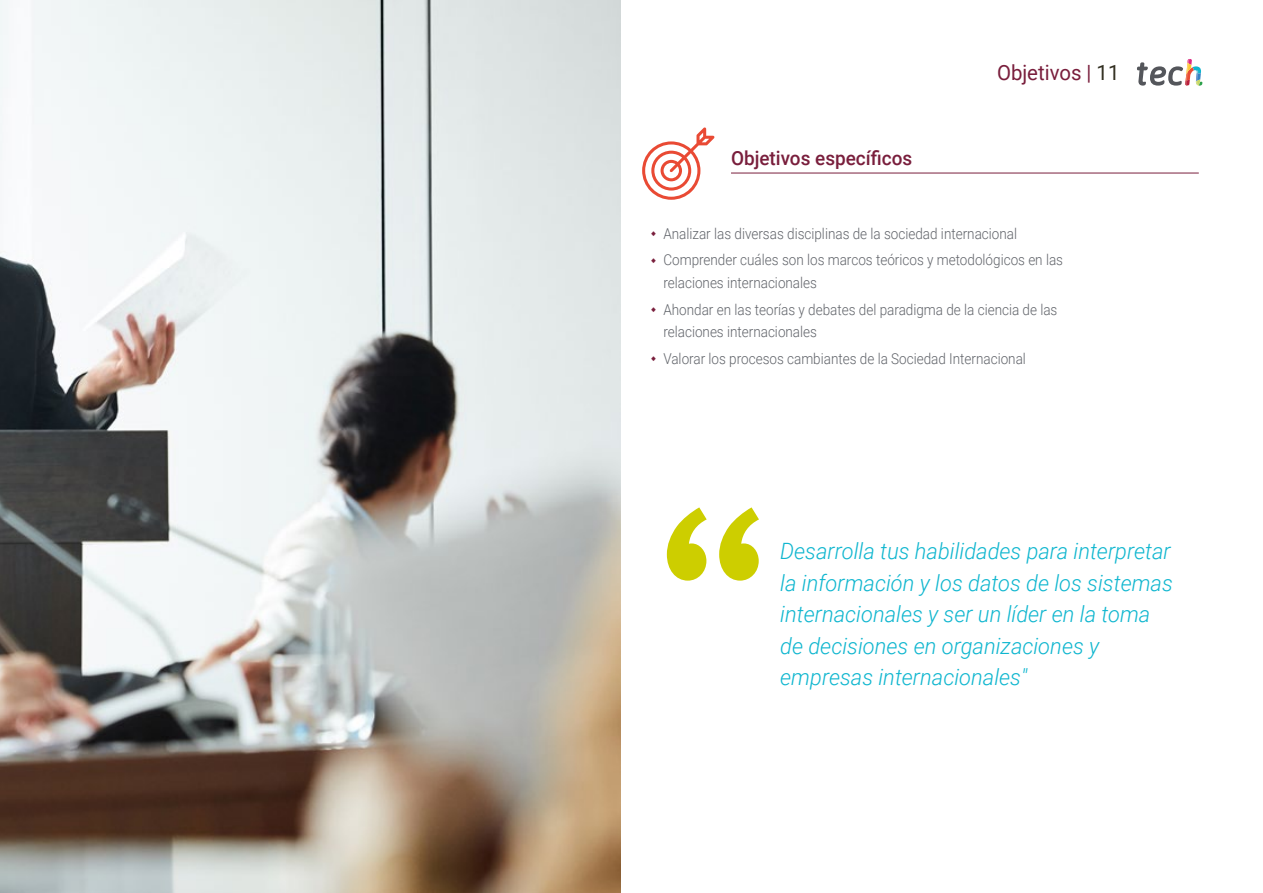
<style>
.page{position:relative;width:1263px;height:893px;background:#fff}
.page>*{position:absolute;margin:0;border:0;box-sizing:border-box;transform-origin:0 0}
.t1{font:italic 300 22.5px/31.5px "Roboto";color:#0fb6cf}
.t2{font:21px "Roboto";color:#791e3c}
.t3{font:500 19.5px "Roboto";color:#791e3c}
.t4{font:300 15px/26.7px "Roboto";color:#61646a;scale:.9 1}
.s1{color:#312e20}
</style>
<div class="page">
<hr style="left:731px;top:173px;width:468px;height:1px;background:#791e3c">
<svg style="left:642px;top:127px;width:72px;height:73px"></svg>
<svg style="left:1137px;top:59px;width:65px;height:27px"></svg>
<img style="left:0;top:0;width:621px;height:893px">
<svg style="left:667px;top:507px;width:92px;height:74px"></svg>
<h3 class="t3" style="left:731px;top:144px;width:183px">Objetivos específicos</h3>
<h2 class="t2" style="left:997px;top:57px;width:124px">Objetivos | <span class="s1">11</span></h2>
<p class="t4" style="left:663px;top:219px;width:446px">Analizar las diversas disciplinas de la sociedad internacional<br>Comprender cuáles son los marcos teóricos y metodológicos en las</p>
<p class="t4" style="left:663px;top:269px;width:439px">relaciones internacionales<br>Ahondar en las teorías y debates del paradigma de la ciencia de las</p>
<p class="t4" style="left:663px;top:318px;width:404px">relaciones internacionales<br>Valorar los procesos cambiantes de la Sociedad Internacional</p>
<h1 class="t1" style="left:780px;top:535px;width:394px">Desarrolla tus habilidades para interpretar la información y los datos de los sistemas internacionales y ser un líder en la toma de decisiones en organizaciones y empresas internacionales"</h1>
</div>
